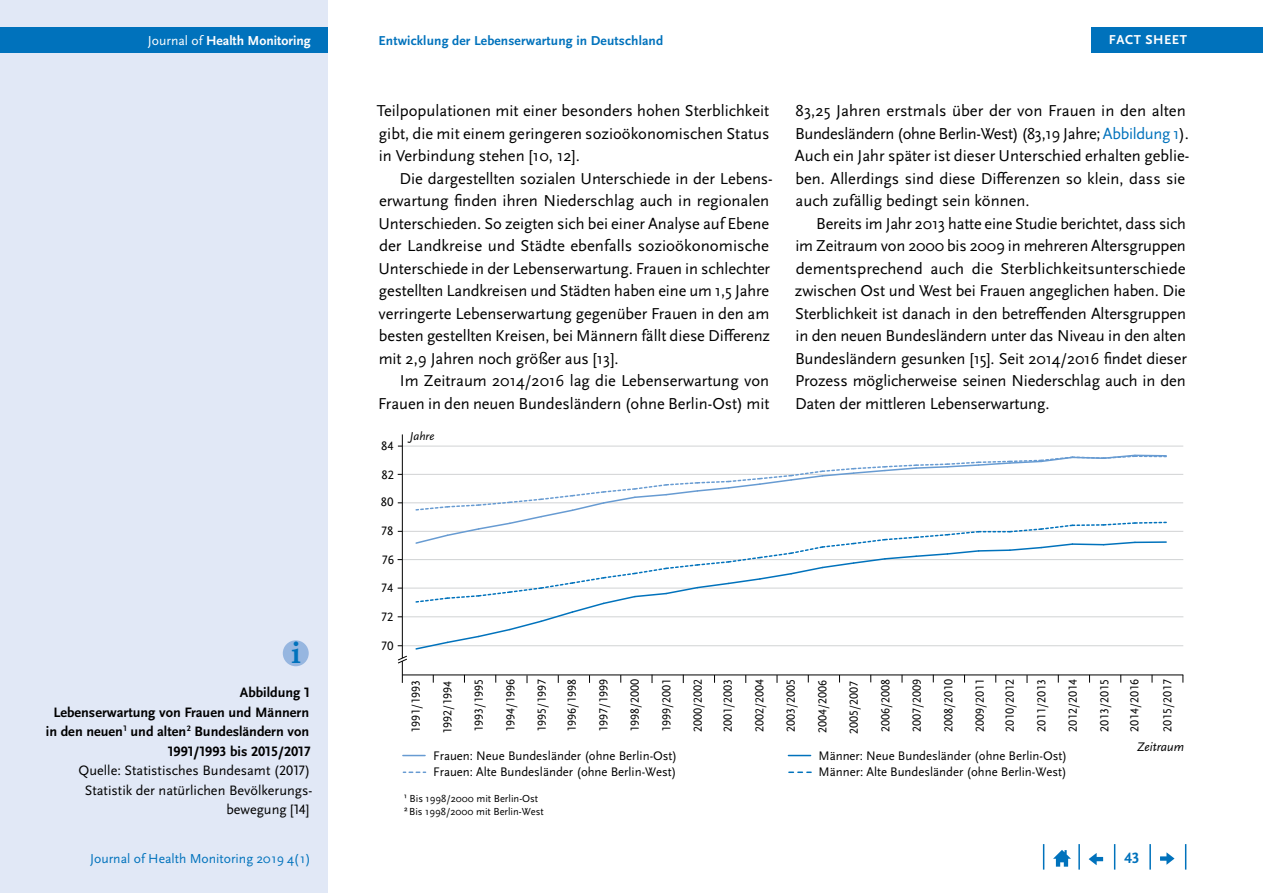
<style>
.page{position:relative;width:1263px;height:893px;background:#fff}
.page>*{position:absolute;margin:0;border:0;box-sizing:border-box;transform-origin:0 0}
.t1{font:700 30px "Book Antiqua";color:#0072bc}
.Copy_Einzug{font:16.5px/22.5px "Scala Sans Pro";letter-spacing:-.005em;color:#000;text-align:justify}
.t2{font:700 15.75px "Scala Sans Pro";color:#0072bc}
.t3{font:700 14.25px/19.5px "Scala Sans Pro";color:#000;text-align:right}
.t4{font:14.25px/19.5px "Scala Sans Pro";color:#000;text-align:right}
.t5{font:13.65px "Scala Sans Pro";color:#0072bc}
.t6{font:700 13.65px "Scala Sans Pro";color:#fff}
.t7{font:700 13.5px "Scala Sans Pro";letter-spacing:.01em;color:#0072bc}
.t8{font:700 13.5px "Scala Sans Pro";letter-spacing:.04em;color:#fff}
.t9{font:12.9px/16.8px "Scala Sans Pro";color:#000}
.t10{font:italic 12.9px "Scala Sans Pro";color:#000}
.t11{font:12.75px "Scala Sans Pro";color:#000}
.t12{font:12.15px "Scala Sans Pro";color:#000}
.t13{font:italic 12px "Scala Sans Pro";color:#000}
.t14{font:10.65px/12.6px "Scala Sans Pro";color:#000}
.s1{font-weight:400}
.s2{color:#0072bc}
</style>
<div class="page">
<div style="left:0;top:0;width:327px;height:893px;background:#e1e8f6"></div>
<div style="left:0;top:28px;width:327px;height:25px;background:#0072bc"></div>
<svg style="left:1185px;top:844px;width:1px;height:26px"></svg>
<hr style="left:1149px;top:844px;width:2px;height:26px;background:#0072bc">
<svg style="left:1114px;top:844px;width:1px;height:26px"></svg>
<hr style="left:1078px;top:844px;width:2px;height:26px;background:#0072bc">
<svg style="left:1043px;top:844px;width:1px;height:26px"></svg>
<svg style="left:1053px;top:850px;width:18px;height:17px"></svg>
<svg style="left:1089px;top:853px;width:14px;height:12px"></svg>
<svg style="left:1160px;top:852px;width:14px;height:13px"></svg>
<div style="left:1091px;top:28px;width:172px;height:25px;background:#0072bc"></div>
<hr style="left:402px;top:502px;width:781px;height:1px;background:#d1d3d4">
<hr style="left:402px;top:588px;width:781px;height:1px;background:#d1d3d4">
<hr style="left:402px;top:559px;width:781px;height:1px;background:#d1d3d4">
<hr style="left:402px;top:531px;width:781px;height:1px;background:#d1d3d4">
<hr style="left:403px;top:616px;width:780px;height:1px;background:#d1d3d4">
<hr style="left:402px;top:645px;width:781px;height:1px;background:#d1d3d4">
<hr style="left:402px;top:675px;width:781px;height:1px;background:#000">
<hr style="left:403px;top:474px;width:780px;height:1px;background:#d1d3d4">
<hr style="left:402px;top:446px;width:781px;height:1px;background:#d1d3d4">
<hr style="left:402px;top:434px;width:1px;height:224px;background:#000">
<svg style="left:398px;top:655px;width:10px;height:28px"></svg>
<svg style="left:414px;top:454px;width:752px;height:196px"></svg>
<svg style="left:403px;top:755px;width:22px;height:1px"></svg>
<svg style="left:403px;top:771px;width:23px;height:2px"></svg>
<svg style="left:788px;top:755px;width:23px;height:1px"></svg>
<svg style="left:789px;top:771px;width:22px;height:2px"></svg>
<div style="left:283px;top:640px;width:26px;height:26px;background:#96b6e0;border-radius:50%"></div>
<p class="t6" style="left:148px;top:33px;width:164px"><span class="s1">Journal of</span> Health Monitoring</p>
<p class="t7" style="left:378px;top:33px;width:286px">Entwicklung der Lebenserwartung in Deutschland</p>
<p class="Copy_Einzug" style="left:377px;top:99px;width:394px">Teilpopulationen mit einer besonders hohen Sterblichkeit gibt, die mit einem geringeren sozioökonomischen Status in Verbindung stehen [10, 12].</p>
<p class="Copy_Einzug" style="left:378px;top:167px;width:396px;text-align:left;text-indent:21px">Die dargestellten sozialen Unterschiede in der Lebens&shy;erwartung finden ihren Niederschlag auch in regionalen Unterschieden. So zeigten sich bei einer Analyse auf Ebene der Landkreise und Städte ebenfalls sozioökonomische Unterschiede in der Lebenserwartung. Frauen in schlechter gestellten Landkreisen und Städten haben eine um 1,5 Jahre verringerte Lebenserwartung gegenüber Frauen in den am besten gestellten Kreisen, bei Männern fällt diese Differenz mit 2,9 Jahren noch größer aus [13].</p>
<p class="Copy_Einzug" style="left:378px;top:369px;width:393px;text-align:right">Im Zeitraum 2014/2016 lag die Lebenserwartung von<br>Frauen in den neuen Bundesländern (ohne Berlin-Ost) mit</p>
<h1 class="t1" style="left:291px;top:632px;width:11px">i</h1>
<p class="t11" style="left:381px;top:438px;width:14px">84</p>
<p class="t11" style="left:382px;top:467px;width:14px">82</p>
<p class="t11" style="left:381px;top:495px;width:14px">80</p>
<p class="t11" style="left:381px;top:523px;width:14px">78</p>
<p class="t11" style="left:381px;top:552px;width:14px">76</p>
<p class="t11" style="left:381px;top:581px;width:14px">74</p>
<p class="t11" style="left:381px;top:609px;width:14px">72</p>
<p class="t11" style="left:381px;top:638px;width:14px">70</p>
<p class="t13" style="left:410px;top:429px;width:26px">Jahre</p>
<p class="t8" style="left:1109px;top:32px;width:80px">FACT SHEET</p>
<p class="Copy_Einzug" style="left:795px;top:99px;width:396px;text-align:left">83,25 Jahren erstmals über der von Frauen in den alten Bundesländern (ohne Berlin-West) (83,19 Jahre; <span class="s2">Abbildung 1</span>).<br>Auch ein Jahr später ist dieser Unterschied erhalten geblie&shy;ben. Allerdings sind diese Differenzen so klein, dass sie auch zufällig bedingt sein können.</p>
<p class="Copy_Einzug" style="left:795px;top:212px;width:393px;text-indent:21px">Bereits im Jahr 2013 hatte eine Studie berichtet, dass sich im Zeitraum von 2000 bis 2009 in mehreren Altersgruppen dementsprechend auch die Sterblichkeitsunterschiede zwischen Ost und West bei Frauen angeglichen haben. Die Sterblichkeit ist danach in den betreffenden Altersgruppen in den neuen Bundesländern unter das Niveau in den alten Bundesländern gesunken [15]. Seit 2014/2016 findet dieser Prozess möglicherweise seinen Niederschlag auch in den Daten der mittleren Lebenserwartung.</p>
<p class="t3" style="left:46px;top:683px;width:266px">Abbildung 1<br>Lebenserwartung von Frauen und Männern in den neuen<sup>1</sup> und alten<sup>2</sup> Bundesländern von<br>1991/1993 bis 2015/2017</p>
<p class="t4" style="left:79px;top:761px;width:234px">Quelle: Statistisches Bundesamt (2017)<br>Statistik der natürlichen Bevölkerungs&shy;bewegung [14]</p>
<p class="t12" style="left:409px;top:733px;width:54px;rotate:-90deg">1991/1993</p>
<p class="t12" style="left:440px;top:733px;width:54px;rotate:-90deg">1992/1994</p>
<p class="t12" style="left:472px;top:732px;width:54px;rotate:-90deg">1993/1995</p>
<p class="t12" style="left:503px;top:732px;width:54px;rotate:-90deg">1994/1996</p>
<p class="t12" style="left:535px;top:732px;width:54px;rotate:-90deg">1995/1997</p>
<p class="t12" style="left:565px;top:732px;width:54px;rotate:-90deg">1996/1998</p>
<p class="t12" style="left:596px;top:732px;width:54px;rotate:-90deg">1997/1999</p>
<p class="t12" style="left:628px;top:732px;width:54px;rotate:-90deg">1998/2000</p>
<p class="t12" style="left:659px;top:732px;width:54px;rotate:-90deg">1999/2001</p>
<p class="t12" style="left:691px;top:732px;width:54px;rotate:-90deg">2000/2002</p>
<p class="t12" style="left:721px;top:732px;width:54px;rotate:-90deg">2001/2003</p>
<p class="t12" style="left:752px;top:732px;width:54px;rotate:-90deg">2002/2004</p>
<p class="t12" style="left:784px;top:732px;width:54px;rotate:-90deg">2003/2005</p>
<p class="t12" style="left:815px;top:733px;width:54px;rotate:-90deg">2004/2006</p>
<p class="t12" style="left:847px;top:733px;width:54px;rotate:-90deg">2005/2007</p>
<p class="t12" style="left:878px;top:732px;width:54px;rotate:-90deg">2006/2008</p>
<p class="t12" style="left:910px;top:732px;width:54px;rotate:-90deg">2007/2009</p>
<p class="t12" style="left:941px;top:732px;width:54px;rotate:-90deg">2008/2010</p>
<p class="t12" style="left:973px;top:732px;width:54px;rotate:-90deg">2009/2011</p>
<p class="t12" style="left:1003px;top:732px;width:54px;rotate:-90deg">2010/2012</p>
<p class="t12" style="left:1034px;top:732px;width:54px;rotate:-90deg">2011/2013</p>
<p class="t12" style="left:1066px;top:732px;width:54px;rotate:-90deg">2012/2014</p>
<p class="t12" style="left:1097px;top:732px;width:54px;rotate:-90deg">2013/2015</p>
<p class="t12" style="left:1127px;top:732px;width:54px;rotate:-90deg">2014/2016</p>
<p class="t12" style="left:1160px;top:732px;width:54px;rotate:-90deg">2015/2017</p>
<p class="t9" style="left:433px;top:747px;width:246px">Frauen: Neue Bundesländer (ohne Berlin-Ost)<br>Frauen: Alte Bundesländer (ohne Berlin-West)</p>
<p class="t9" style="left:818px;top:747px;width:250px">Männer: Neue Bundesländer (ohne Berlin-Ost)<br>Männer: Alte Bundesländer (ohne Berlin-West)</p>
<p class="t14" style="left:404px;top:792px;width:141px">¹ Bis 1998/2000 mit Berlin-Ost<br>²Bis 1998/2000 mit Berlin-West</p>
<p class="t10" style="left:1137px;top:739px;width:49px">Zeitraum</p>
<p class="t5" style="left:90px;top:850px;width:222px">Journal of Health Monitoring 2019 4(1)</p>
<p class="t2" style="left:1124px;top:849px;width:17px">43</p>
</div>
